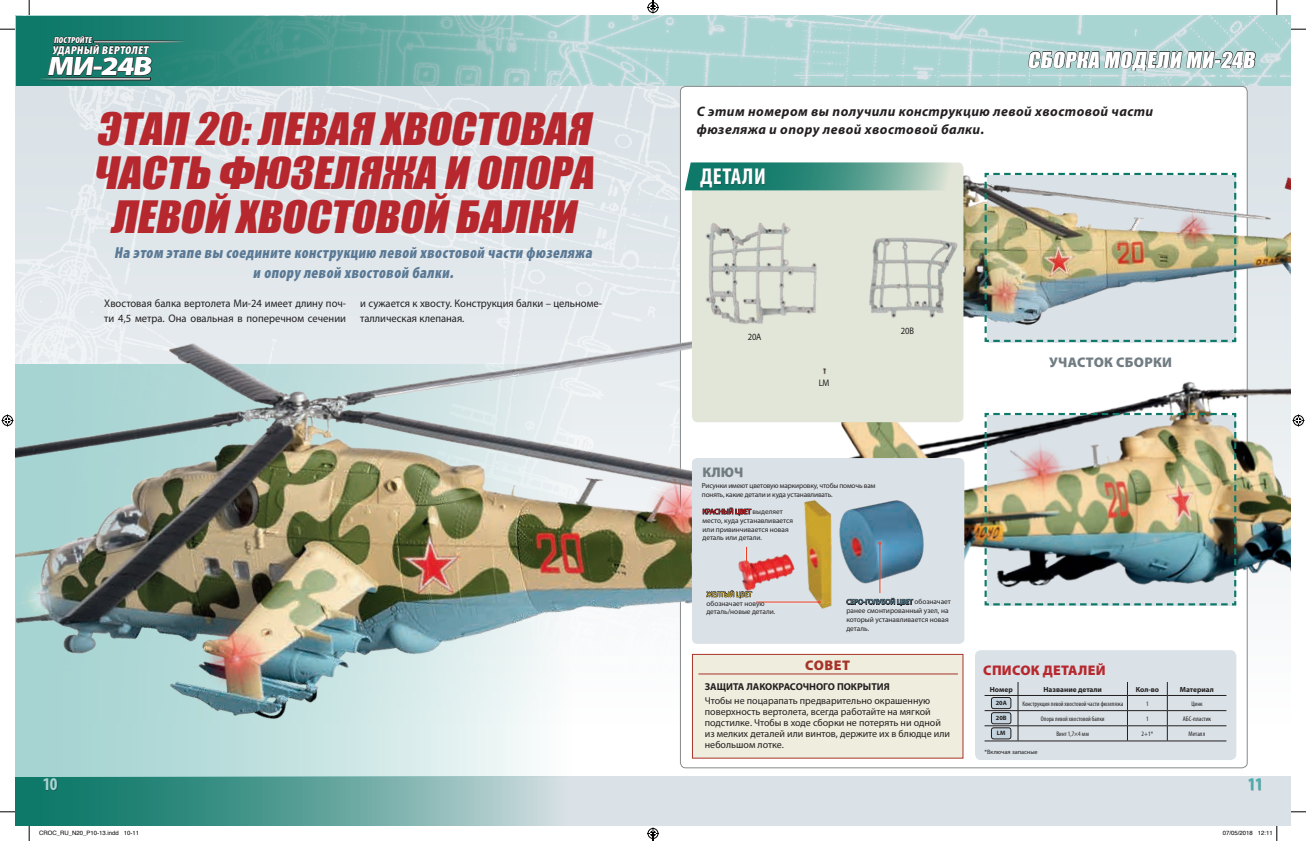
<style>
.page{position:relative;width:1306px;height:841px;background:#fff}
.page>*{position:absolute;margin:0;border:0;box-sizing:border-box;transform-origin:0 0}
.Intro{font:italic 41px/44px "Impact";color:#b7282e;text-align:center;scale:1.08 1}
.Intro-2{font:900 26.8px "Myriad Pro";color:#fff;scale:1.14 1}
.t1{font:700 condensed 23px "Myriad Pro";letter-spacing:.02em;color:#fff}
.Intro-3{font:20.1px "Impact";color:#fff;scale:1.08 1}
.t2{font:700 condensed 18px "Myriad Pro";color:#a6d4d2}
.t3{font:700 condensed 18px "Myriad Pro";color:#4badaf}
.Intro-4{font:italic 900 condensed 16px/20px "Myriad Pro";color:#5a7995;text-align:center;scale:.96 1}
.t4{font:900 14px "Myriad Pro";letter-spacing:.02em;color:#717d83}
.t5{font:900 14px "Myriad Pro";letter-spacing:.02em;color:#b7282e}
.t6{font:900 14px "Myriad Pro";letter-spacing:.04em;color:#a73329}
.Intro-5{font:italic 700 13.7px/17.6px "Myriad Pro";letter-spacing:.03em;color:#231f20}
.Intro-6{font:900 condensed 11.4px "Myriad Pro";color:#fff;scale:1.08 1}
.Intro-7{font:11px/15px "Myriad Pro";color:#231f20;scale:.96 1}
.HINTS_TIPS_BOX{font:10px/11px "Myriad Pro";color:#231f20}
.HINTS_TIPS_BOX-2{font:700 10px "Myriad Pro";color:#231f20}
.HINTS_TIPS_BOX-3{font:9.5px "Myriad Pro";letter-spacing:-.02em;color:#231f20;scale:.9 1}
.Intro-8{font:900 condensed 8.7px "Myriad Pro";color:#fff}
.t7{font:700 7.4px "Myriad Pro";color:#231f20}
.HINTS_TIPS_BOX-4{font:7.3px/8.8px "Myriad Pro";color:#231f20}
.HINTS_TIPS_BOX-5{font:7.3px/8.8px "Myriad Pro";letter-spacing:-.02em;color:#231f20}
.t8{font:condensed 6.7px "Myriad Pro";color:#231f20}
.t9{font:condensed 6.7px "Myriad Pro";color:#231f20;scale:1.05 1}
.t10{font:6.3px "Myriad Pro";color:#231f20}
.t11{font:700 6.3px "Myriad Pro";color:#231f20}
.t12{font:6px "Helvetica";color:#000}
.s1{color:#ee1d23}
.s2{color:#ffde4e}
.s3{color:#5d91a7}
</style>
<div class="page">
<img style="left:15px;top:86px;width:1200px;height:691px">
<div style="left:15px;top:777px;width:1276px;height:49px;background:#dae2e7"></div>
<img style="left:15px;top:15px;width:1276px;height:71px">
<svg style="left:17px;top:16px;width:633px;height:70px"></svg>
<div style="left:680px;top:86px;width:567px;height:682px;background:#fff;border-radius:5px"></div>
<svg style="left:1028px;top:51px;width:227px;height:20px"></svg>
<div style="left:1248px;top:779px;width:13px;height:12px;background:#231f20;opacity:.3"></div>
<svg style="left:24px;top:36px;width:172px;height:44px"></svg>
<div style="left:692px;top:654px;width:271px;height:104px;background:#efedde;border:1px solid #a73329"></div>
<hr style="left:698px;top:673px;width:260px;height:1px;background:#a73329">
<div style="left:975px;top:650px;width:261px;height:110px;background:#dae2e7;border-radius:6px"></div>
<svg style="left:1017px;top:682px;width:1px;height:58px"></svg>
<svg style="left:1127px;top:682px;width:1px;height:58px"></svg>
<svg style="left:1167px;top:682px;width:1px;height:58px"></svg>
<hr style="left:984px;top:695px;width:34px;height:1px;background:#231f20">
<hr style="left:1018px;top:695px;width:109px;height:1px;background:#231f20">
<hr style="left:1127px;top:695px;width:40px;height:1px;background:#231f20">
<hr style="left:1167px;top:695px;width:59px;height:1px;background:#231f20">
<hr style="left:984px;top:710px;width:34px;height:1px;background:#231f20">
<hr style="left:1018px;top:710px;width:109px;height:1px;background:#231f20">
<hr style="left:1127px;top:710px;width:40px;height:1px;background:#231f20">
<hr style="left:1167px;top:710px;width:59px;height:1px;background:#231f20">
<hr style="left:984px;top:725px;width:34px;height:1px;background:#231f20">
<hr style="left:1018px;top:725px;width:109px;height:1px;background:#231f20">
<hr style="left:1127px;top:725px;width:40px;height:1px;background:#231f20">
<hr style="left:1167px;top:725px;width:59px;height:1px;background:#231f20">
<hr style="left:984px;top:740px;width:34px;height:1px;background:#231f20">
<hr style="left:1018px;top:740px;width:109px;height:1px;background:#231f20">
<hr style="left:1127px;top:740px;width:40px;height:1px;background:#231f20">
<hr style="left:1167px;top:740px;width:59px;height:1px;background:#231f20">
<div style="left:991px;top:697px;width:20px;height:11px;background:#c4d3dd;border-radius:2px"></div>
<div style="left:991px;top:697px;width:20px;height:12px;border:1px solid #231f20;border-radius:2px"></div>
<div style="left:991px;top:712px;width:20px;height:12px;background:#c4d3dd;border-radius:2px"></div>
<div style="left:991px;top:712px;width:20px;height:12px;border:1px solid #231f20;border-radius:2px"></div>
<div style="left:991px;top:728px;width:20px;height:11px;background:#c4d3dd;border-radius:2px"></div>
<div style="left:991px;top:727px;width:20px;height:12px;border:1px solid #231f20;border-radius:2px"></div>
<img style="left:15px;top:125px;width:769px;height:701px">
<img style="left:963px;top:112px;width:328px;height:179px">
<img style="left:841px;top:291px;width:450px;height:349px">
<img style="left:983px;top:172px;width:254px;height:171px">
<img style="left:983px;top:412px;width:254px;height:194px">
<div style="left:692px;top:458px;width:272px;height:186px;background:#dae2e7;border-radius:5px"></div>
<img style="left:738px;top:500px;width:186px;height:108px">
<div style="left:738px;top:541px;width:17px;height:30px;background:#fff;opacity:.9"></div>
<div style="left:739px;top:541px;width:15px;height:29px;background:#fff;opacity:.75"></div>
<svg style="left:745px;top:547px;width:3px;height:17px"></svg>
<div style="left:750px;top:594px;width:77px;height:15px;background:#fff;opacity:.75"></div>
<hr style="left:756px;top:602px;width:62px;height:1px;background:#ef3e22">
<div style="left:871px;top:535px;width:17px;height:63px;background:#fff;opacity:.9"></div>
<div style="left:872px;top:535px;width:15px;height:64px;background:#fff;opacity:.75"></div>
<hr style="left:879px;top:544px;width:1px;height:49px;background:#ef3e22">
<svg style="left:703px;top:507px;width:48px;height:8px"></svg>
<svg style="left:706px;top:590px;width:46px;height:8px"></svg>
<svg style="left:846px;top:598px;width:67px;height:8px"></svg>
<div style="left:692px;top:162px;width:271px;height:260px;background:#e1e6d8;border-radius:6px"></div>
<img style="left:705px;top:222px;width:253px;height:153px">
<svg style="left:685px;top:162px;width:281px;height:28px"></svg>
<div style="left:700px;top:169px;width:65px;height:19px;background:#231f20;opacity:.3"></div>
<svg style="left:0;top:29px;width:15px;height:1px"></svg>
<svg style="left:1291px;top:29px;width:15px;height:1px"></svg>
<svg style="left:0;top:811px;width:15px;height:1px"></svg>
<svg style="left:1291px;top:811px;width:15px;height:1px"></svg>
<svg style="left:29px;top:0;width:1px;height:15px"></svg>
<svg style="left:29px;top:826px;width:1px;height:15px"></svg>
<svg style="left:1276px;top:0;width:1px;height:15px"></svg>
<svg style="left:2px;top:414px;width:12px;height:12px"></svg>
<svg style="left:1292px;top:414px;width:12px;height:12px"></svg>
<svg style="left:1276px;top:826px;width:1px;height:15px"></svg>
<svg style="left:647px;top:0;width:12px;height:14px"></svg>
<svg style="left:647px;top:827px;width:12px;height:14px"></svg>
<p class="Intro-8" style="left:54px;top:35px;width:41px">ПОСТРОЙТЕ</p>
<p class="Intro-2" style="left:47px;top:48px;width:98px">МИ-24В</p>
<p class="Intro-6" style="left:52px;top:42px;width:92px">УДАРНЫЙ ВЕРТОЛЕТ</p>
<p class="Intro" style="left:92px;top:106px;width:475px">ЭТАП 20:ЛЕВАЯ ХВОСТОВАЯ<br>ЧАСТЬ ФЮЗЕЛЯЖА И ОПОРА<br>ЛЕВОЙ ХВОСТОВОЙ БАЛКИ</p>
<p class="Intro-4" style="left:114px;top:242px;width:502px">На этом этапе вы соедините конструкцию левой хвостовой части фюзеляжа и опору левой хвостовой балки.</p>
<p class="Intro-7" style="left:104px;top:296px;width:253px">Хвостовая балка вертолета Ми-24 имеет длину поч&shy;ти 4,5 метра. Она овальная в поперечном сечении</p>
<p class="Intro-7" style="left:360px;top:296px;width:253px">и сужается к хвосту. Конструкция балки – цельноме&shy;таллическая клепаная.</p>
<p class="Intro-3" style="left:1027px;top:44px;width:216px">СБОРКА МОДЕЛИ МИ-24В</p>
<p class="Intro-5" style="left:697px;top:102px;width:458px">С этим номером вы получили конструкцию левой хвостовой части фюзеляжа и опору левой хвостовой балки.</p>
<p class="t1" style="left:700px;top:162px;width:67px">ДЕТАЛИ</p>
<p class="HINTS_TIPS_BOX-3" style="left:748px;top:331px;width:17px">20A</p>
<p class="HINTS_TIPS_BOX-3" style="left:818px;top:377px;width:13px">LM</p>
<p class="HINTS_TIPS_BOX-3" style="left:901px;top:325px;width:16px">20B</p>
<p class="t4" style="left:702px;top:462px;width:42px">КЛЮЧ</p>
<p class="HINTS_TIPS_BOX-5" style="left:702px;top:481px;width:175px">Рисунки имеют цветовую маркировку, чтобы помочь вам понять, какие детали и куда устанавливать.</p>
<p class="HINTS_TIPS_BOX-4" style="left:702px;top:507px;width:92px"><span class="s1">КРАСНЫЙ ЦВЕТ</span> выделяет место, куда устанавливается или привинчивается новая деталь или детали.</p>
<p class="HINTS_TIPS_BOX-4" style="left:706px;top:590px;width:70px"><span class="s2">ЖЕЛТЫЙ ЦВЕТ </span>обозначает новую деталь/новые детали.</p>
<p class="HINTS_TIPS_BOX-4" style="left:846px;top:597px;width:106px"><span class="s3">СЕРО-ГОЛУБОЙ ЦВЕТ</span> обозначает ранее смонтированный узел, на который устанавливается новая деталь.</p>
<p class="t6" style="left:805px;top:656px;width:46px">СОВЕТ</p>
<p class="HINTS_TIPS_BOX-2" style="left:705px;top:680px;width:186px">ЗАЩИТА ЛАКОКРАСОЧНОГО ПОКРЫТИЯ</p>
<p class="HINTS_TIPS_BOX" style="left:705px;top:695px;width:247px">Чтобы не поцарапать предварительно окрашенную поверхность вертолета, всегда работайте на мягкой подстилке. Чтобы в ходе сборки не потерять ни одной из мелких деталей или винтов, держите их в блюдце или небольшом лотке.</p>
<p class="t4" style="left:1049px;top:353px;width:124px">УЧАСТОК СБОРКИ</p>
<p class="t5" style="left:983px;top:660px;width:124px">СПИСОК ДЕТАЛЕЙ</p>
<p class="t7" style="left:990px;top:684px;width:24px">Номер</p>
<p class="t7" style="left:1043px;top:684px;width:60px">Название детали</p>
<p class="t7" style="left:1135px;top:684px;width:25px">Кол-во</p>
<p class="t7" style="left:1180px;top:684px;width:36px">Материал</p>
<p class="t11" style="left:995px;top:699px;width:13px">20A</p>
<p class="t8" style="left:1022px;top:699px;width:102px">Конструкция левой хвостовой части фюзеляжа</p>
<p class="t8" style="left:1146px;top:699px;width:4px">1</p>
<p class="t8" style="left:1191px;top:699px;width:12px">Цинк</p>
<p class="t11" style="left:996px;top:714px;width:12px">20B</p>
<p class="t8" style="left:1041px;top:714px;width:65px">Опора левой хвостовой балки</p>
<p class="t8" style="left:1146px;top:714px;width:4px">1</p>
<p class="t9" style="left:1182px;top:714px;width:29px">АБС-пластик</p>
<p class="t11" style="left:997px;top:729px;width:10px">LM</p>
<p class="t8" style="left:1056px;top:729px;width:34px">Винт 1,7×4 мм</p>
<p class="t8" style="left:1141px;top:729px;width:13px">2+1*</p>
<p class="t9" style="left:1188px;top:729px;width:17px">Металл</p>
<p class="t10" style="left:984px;top:748px;width:55px">*Включая запасные</p>
<p class="t2" style="left:43px;top:773px;width:16px">10</p>
<p class="t3" style="left:1247px;top:773px;width:16px">11</p>
<p class="t12" style="left:39px;top:828px;width:102px">CROC_RU_N20_P10-13.indd 10-11</p>
<p class="t12" style="left:1222px;top:828px;width:52px">07/05/2018 12:11</p>
</div>
